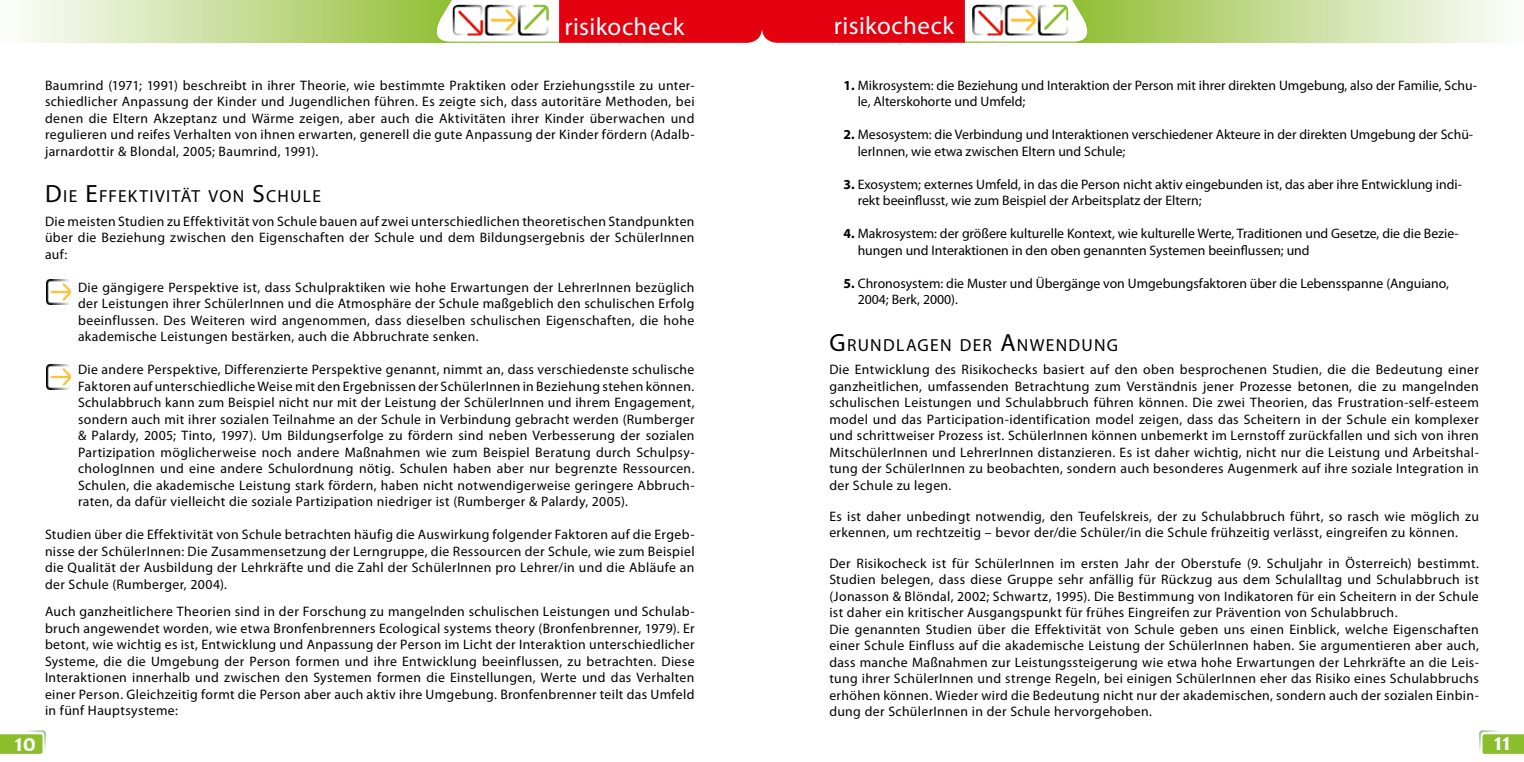
<style>
.page{position:relative;width:1524px;height:762px;background:#fff}
.page>*{position:absolute;margin:0;border:0;box-sizing:border-box;transform-origin:0 0}
.t1{font:25px "Myriad Pro";letter-spacing:.015em;color:#fff}
.t2{font:700 25px "Candara";color:#fff}
.t3{font:17.5px "Myriad Pro";letter-spacing:.075em;color:#000}
.t4{font:13.75px/16.5px "Myriad Pro";letter-spacing:.025em;color:#000;text-align:justify}
.t5{font:13.75px/16.5px "Myriad Pro";color:#000}
.s1{font-size:25px}
.s2{font-weight:700}
</style>
<div class="page">
<svg style="left:19px;top:0;width:1487px;height:43px;background:#d4a07a"></svg>
<img style="left:972px;top:5px;width:96px;height:30px">
<svg style="left:0;top:730px;width:46px;height:24px"></svg>
<svg style="left:1479px;top:730px;width:45px;height:24px"></svg>
<img style="left:46px;top:280px;width:25px;height:25px">
<img style="left:46px;top:365px;width:25px;height:24px">
<h1 class="t1" style="left:564px;top:11px;width:122px">risikocheck</h1>
<h1 class="t1" style="left:834px;top:10px;width:122px">risikocheck</h1>
<p class="t4" style="left:45px;top:77px;width:651px">Baumrind (1971; 1991) beschreibt in ihrer Theorie, wie bestimmte Praktiken oder Erziehungsstile zu unter&shy;schiedlicher Anpassung der Kinder und Jugendlichen führen. Es zeigte sich, dass autoritäre Methoden, bei denen die Eltern Akzeptanz und Wärme zeigen, aber auch die Aktivitäten ihrer Kinder überwachen und regulieren und reifes Verhalten von ihnen erwarten, generell die gute Anpassung der Kinder fördern (Adalb&shy;jarnardottir &amp; Blondal, 2005; Baumrind, 1991).</p>
<p class="t3" style="left:45px;top:186px;width:277px"><span class="s1">D</span>IE <span class="s1">E</span>FFEKTIVITÄT VON <span class="s1">S</span>CHULE</p>
<p class="t4" style="left:45px;top:213px;width:651px">Die meisten Studien zu Effektivität von Schule bauen auf zwei unterschiedlichen theoretischen Standpunkten über die Beziehung zwischen den Eigenschaften der Schule und dem Bildungsergebnis der SchülerInnen auf:</p>
<p class="t4" style="left:78px;top:279px;width:618px">Die gängigere Perspektive ist, dass Schulpraktiken wie hohe Erwartungen der LehrerInnen bezüglich der Leistungen ihrer SchülerInnen und die Atmosphäre der Schule maßgeblich den schulischen Erfolg beeinflussen. Des Weiteren wird angenommen, dass dieselben schulischen Eigenschaften, die hohe akademische Leistungen bestärken, auch die Abbruchrate senken.</p>
<p class="t4" style="left:78px;top:361px;width:618px">Die andere Perspektive, Differenzierte Perspektive genannt, nimmt an, dass verschiedenste schulische Faktoren auf unterschiedliche Weise mit den Ergebnissen der SchülerInnen in Beziehung stehen können.<br>Schulabbruch kann zum Beispiel nicht nur mit der Leistung der SchülerInnen und ihrem Engagement, sondern auch mit ihrer sozialen Teilnahme an der Schule in Verbindung gebracht werden (Rumberger &amp; Palardy, 2005; Tinto, 1997). Um Bildungserfolge zu fördern sind neben Verbesserung der sozialen Partizipation möglicherweise noch andere Maßnahmen wie zum Beispiel Beratung durch Schulpsy&shy;chologInnen und eine andere Schulordnung nötig. Schulen haben aber nur begrenzte Ressourcen.<br>Schulen, die akademische Leistung stark fördern, haben nicht notwendigerweise geringere Abbruch&shy;raten, da dafür vielleicht die soziale Partizipation niedriger ist (Rumberger &amp; Palardy, 2005).</p>
<p class="t4" style="left:45px;top:526px;width:651px">Studien über die Effektivität von Schule betrachten häufig die Auswirkung folgender Faktoren auf die Ergeb&shy;nisse der SchülerInnen: Die Zusammensetzung der Lerngruppe, die Ressourcen der Schule, wie zum Beispiel die Qualität der Ausbildung der Lehrkräfte und die Zahl der SchülerInnen pro Lehrer/in und die Abläufe an der Schule (Rumberger, 2004).</p>
<p class="t4" style="left:45px;top:603px;width:651px">Auch ganzheitlichere Theorien sind in der Forschung zu mangelnden schulischen Leistungen und Schulab&shy;bruch angewendet worden, wie etwa Bronfenbrenners Ecological systems theory (Bronfenbrenner, 1979). Er betont, wie wichtig es ist, Entwicklung und Anpassung der Person im Licht der Interaktion unterschiedlicher Systeme, die die Umgebung der Person formen und ihre Entwicklung beeinflussen, zu betrachten. Diese Interaktionen innerhalb und zwischen den Systemen formen die Einstellungen, Werte und das Verhalten einer Person. Gleichzeitig formt die Person aber auch aktiv ihre Umgebung. Bronfenbrenner teilt das Umfeld in fünf Hauptsysteme:</p>
<p class="t5" style="left:857px;top:77px;width:621px;text-indent:-14px"><span class="s2">1.</span> Mikrosystem: die Beziehung und Interaktion der Person mit ihrer direkten Umgebung, also der Familie, Schu&shy;le, Alterskohorte und Umfeld;</p>
<p class="t5" style="left:857px;top:126px;width:617px;text-indent:-14px"><span class="s2">2.</span> Mesosystem: die Verbindung und Interaktionen verschiedener Akteure in der direkten Umgebung der Schü&shy;lerInnen, wie etwa zwischen Eltern und Schule;</p>
<p class="t5" style="left:857px;top:176px;width:606px;text-indent:-14px"><span class="s2">3.</span> Exosystem; externes Umfeld, in das die Person nicht aktiv eingebunden ist, das aber ihre Entwicklung indi&shy;rekt beeinflusst, wie zum Beispiel der Arbeitsplatz der Eltern;</p>
<p class="t5" style="left:857px;top:225px;width:603px;text-indent:-14px"><span class="s2">4.</span> Makrosystem: der größere kulturelle Kontext, wie kulturelle Werte, Traditionen und Gesetze, die die Bezie&shy;hungen und Interaktionen in den oben genannten Systemen beeinflussen; und</p>
<p class="t5" style="left:857px;top:275px;width:593px;text-indent:-14px"><span class="s2">5.</span> Chronosystem: die Muster und Übergänge von Umgebungsfaktoren über die Lebensspanne (Anguiano,<br>2004; Berk, 2000).</p>
<p class="t3" style="left:829px;top:334px;width:290px"><span class="s1">G</span>RUNDLAGEN DER <span class="s1">A</span>NWENDUNG</p>
<p class="t4" style="left:829px;top:361px;width:651px">Die Entwicklung des Risikochecks basiert auf den oben besprochenen Studien, die die Bedeutung einer ganzheitlichen, umfassenden Betrachtung zum Verständnis jener Prozesse betonen, die zu mangelnden schulischen Leistungen und Schulabbruch führen können. Die zwei Theorien, das Frustration-self-esteem model und das Participation-identification model zeigen, dass das Scheitern in der Schule ein komplexer und schrittweiser Prozess ist. SchülerInnen können unbemerkt im Lernstoff zurückfallen und sich von ihren MitschülerInnen und LehrerInnen distanzieren. Es ist daher wichtig, nicht nur die Leistung und Arbeitshal&shy;tung der SchülerInnen zu beobachten, sondern auch besonderes Augenmerk auf ihre soziale Integration in der Schule zu legen.</p>
<p class="t4" style="left:829px;top:507px;width:651px">Es ist daher unbedingt notwendig, den Teufelskreis, der zu Schulabbruch führt, so rasch wie möglich zu erkennen, um rechtzeitig – bevor der/die Schüler/in die Schule frühzeitig verlässt, eingreifen zu können.</p>
<p class="t4" style="left:829px;top:555px;width:651px;text-align:left">Der Risikocheck ist für SchülerInnen im ersten Jahr der Oberstufe (9. Schuljahr in Österreich) bestimmt.<br>Studien belegen, dass diese Gruppe sehr anfällig für Rückzug aus dem Schulalltag und Schulabbruch ist (Jonasson &amp; Blöndal, 2002; Schwartz, 1995). Die Bestimmung von Indikatoren für ein Scheitern in der Schule ist daher ein kritischer Ausgangspunkt für frühes Eingreifen zur Prävention von Schulabbruch.<br>Die genannten Studien über die Effektivität von Schule geben uns einen Einblick, welche Eigenschaften einer Schule Einfluss auf die akademische Leistung der SchülerInnen haben. Sie argumentieren aber auch, dass manche Maßnahmen zur Leistungssteigerung wie etwa hohe Erwartungen der Lehrkräfte an die Leis&shy;tung ihrer SchülerInnen und strenge Regeln, bei einigen SchülerInnen eher das Risiko eines Schulabbruchs erhöhen können. Wieder wird die Bedeutung nicht nur der akademischen, sondern auch der sozialen Einbin&shy;dung der SchülerInnen in der Schule hervorgehoben.</p>
<h1 class="t2" style="left:14px;top:727px;width:23px">10</h1>
<h1 class="t2" style="left:1493px;top:726px;width:18px">11</h1>
</div>
